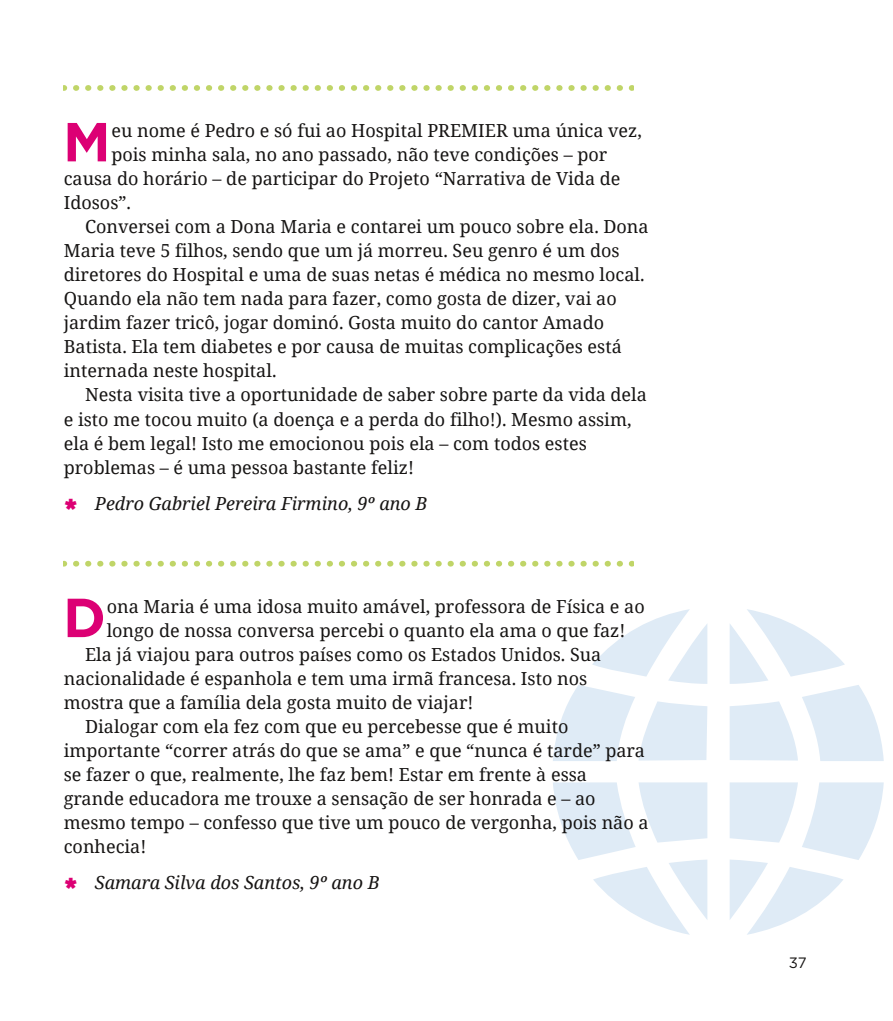
<style>
.page{position:relative;width:893px;height:1021px;background:#fff}
.page>*{position:absolute;margin:0;border:0;box-sizing:border-box;transform-origin:0 0}
.t1{font:700 54.9px "Gotham";color:#dc0074}
.t2{font:18px "Noto Serif";color:#161413}
.t3{font:italic 18px "Noto Serif";color:#161413}
.t4{font:15px "Gotham";color:#161413}
</style>
<div class="page">
<svg style="left:553px;top:609px;width:331px;height:325px"></svg>
<svg style="left:64px;top:85px;width:570px;height:6px"></svg>
<svg style="left:64px;top:561px;width:570px;height:5px"></svg>
<h1 class="t1" style="left:63px;top:117px;width:49px">M</h1>
<p class="t2" style="left:111px;top:118px;width:532px">eu nome é Pedro e só fui ao Hospital PREMIER uma única vez,</p>
<p class="t2" style="left:111px;top:142px;width:497px">pois minha sala, no ano passado, não teve condições – por</p>
<p class="t2" style="left:64px;top:166px;width:558px">causa do horário – de participar do Projeto “Narrativa de Vida de</p>
<p class="t2" style="left:64px;top:190px;width:69px">Idosos”.</p>
<p class="t2" style="left:85px;top:214px;width:565px">Conversei com a Dona Maria e contarei um pouco sobre ela. Dona</p>
<p class="t2" style="left:64px;top:238px;width:557px">Maria teve 5 filhos, sendo que um já morreu. Seu genro é um dos</p>
<p class="t2" style="left:64px;top:262px;width:582px">diretores do Hospital e uma de suas netas é médica no mesmo local.</p>
<p class="t2" style="left:64px;top:286px;width:554px">Quando ela não tem nada para fazer, como gosta de dizer, vai ao</p>
<p class="t2" style="left:64px;top:310px;width:542px">jardim fazer tricô, jogar dominó. Gosta muito do cantor Amado</p>
<p class="t2" style="left:64px;top:334px;width:559px">Batista. Ela tem diabetes e por causa de muitas complicações está</p>
<p class="t2" style="left:64px;top:358px;width:214px">internada neste hospital.</p>
<p class="t2" style="left:85px;top:382px;width:563px">Nesta visita tive a oportunidade de saber sobre parte da vida dela</p>
<p class="t2" style="left:64px;top:406px;width:569px">e isto me tocou muito (a doença e a perda do filho!). Mesmo assim,</p>
<p class="t2" style="left:64px;top:430px;width:524px">ela é bem legal! Isto me emocionou pois ela – com todos estes</p>
<p class="t2" style="left:64px;top:454px;width:352px">problemas – é uma pessoa bastante feliz!</p>
<p class="t3" style="left:95px;top:490px;width:334px">Pedro Gabriel Pereira Firmino, 9º ano B</p>
<h1 class="t1" style="left:63px;top:593px;width:44px">D</h1>
<p class="t2" style="left:107px;top:594px;width:540px">ona Maria é uma idosa muito amável, professora de Física e ao</p>
<p class="t2" style="left:107px;top:618px;width:520px">longo de nossa conversa percebi o quanto ela ama o que faz!</p>
<p class="t2" style="left:85px;top:642px;width:518px">Ela já viajou para outros países como os Estados Unidos. Sua</p>
<p class="t2" style="left:64px;top:666px;width:525px">nacionalidade é espanhola e tem uma irmã francesa. Isto nos</p>
<p class="t2" style="left:64px;top:690px;width:411px">mostra que a família dela gosta muito de viajar!</p>
<p class="t2" style="left:85px;top:714px;width:485px">Dialogar com ela fez com que eu percebesse que é muito</p>
<p class="t2" style="left:64px;top:738px;width:583px">importante “correr atrás do que se ama” e que “nunca é tarde” para</p>
<p class="t2" style="left:64px;top:762px;width:525px">se fazer o que, realmente, lhe faz bem! Estar em frente à essa</p>
<p class="t2" style="left:64px;top:786px;width:533px">grande educadora me trouxe a sensação de ser honrada e – ao</p>
<p class="t2" style="left:64px;top:810px;width:586px">mesmo tempo – confesso que tive um pouco de vergonha, pois não a</p>
<p class="t2" style="left:64px;top:834px;width:84px">conhecia!</p>
<p class="t3" style="left:95px;top:870px;width:286px">Samara Silva dos Santos, 9º ano B</p>
<p class="t4" style="left:789px;top:955px;width:19px">37</p>
</div>
